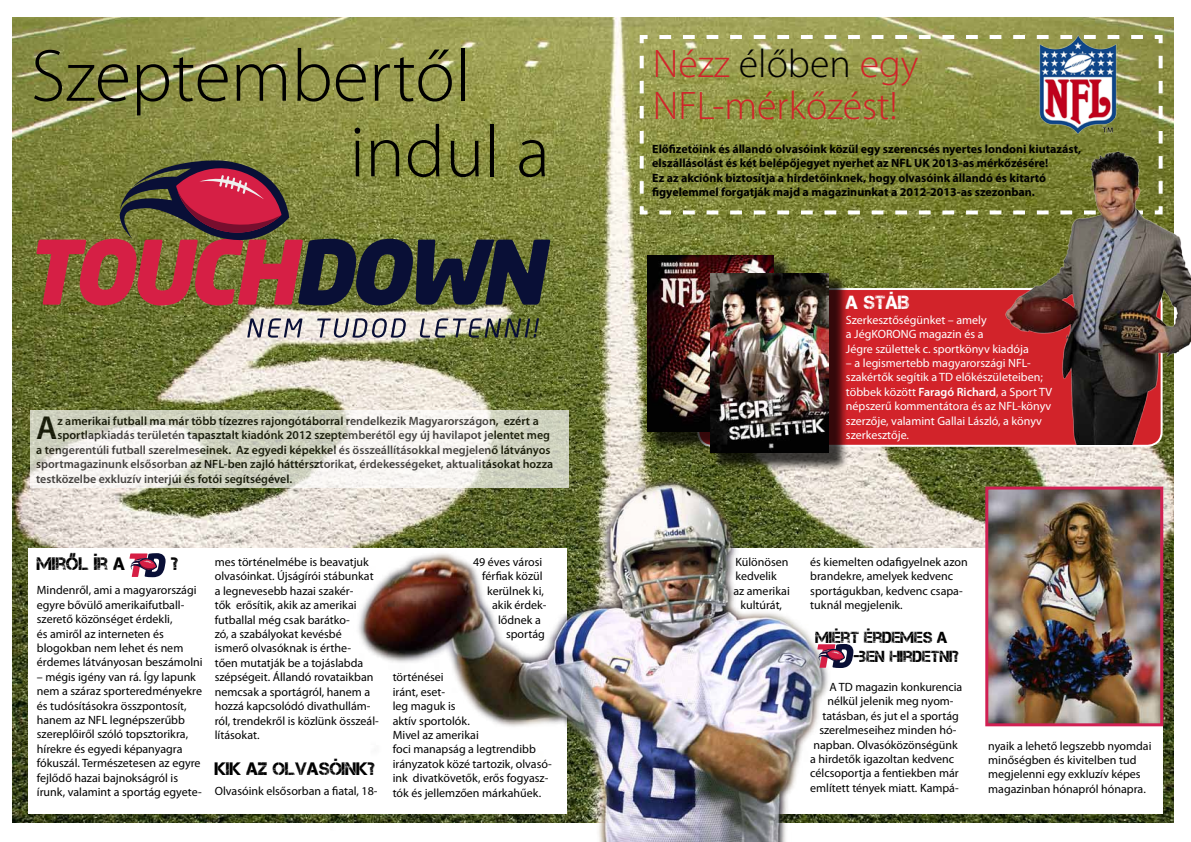
<style>
.page{position:relative;width:1191px;height:842px;background:#fff}
.page>*{position:absolute;margin:0;border:0;box-sizing:border-box;transform-origin:0 0}
.t1{font:300 74.4px "Myriad Pro";color:#000}
.t2{font:300 74px "Myriad Pro";color:#000}
.t3{font:300 40px/42px "Myriad Pro";color:#d2232a}
.t4{font:600 33.4px "Myriad Pro";color:#000}
.t5{font:19px "Captureit";color:#fff}
.t6{font:18px "Captureit";color:#000}
.t7{font:16px/19.2px "Captureit";color:#000}
.t8{font:italic 15px "Captureit";color:#000}
.t9{font:12px/14.4px "Myriad Pro";color:#000}
.t10{font:600 12px "Myriad Pro";color:#000}
.t11{font:700 12px/14.4px "Myriad Pro";color:#000}
.t12{font:12px/14.4px "Myriad Pro";color:#fff}
.s1{color:#000}
.s2{font-weight:600}
</style>
<div class="page">
<img style="left:13px;top:17px;width:1161px;height:805px">
<svg style="left:637px;top:33px;width:527px;height:183px;background:#90954a"></svg>
<img style="left:1013px;top:36px;width:130px;height:98px">
<div style="left:624px;top:549px;width:538px;height:265px;background:#fff"></div>
<svg style="left:30px;top:410px;width:539px;height:78px"></svg>
<div style="left:28px;top:549px;width:539px;height:265px;background:#fff"></div>
<img style="left:330px;top:457px;width:527px;height:385px">
<img style="left:989px;top:491px;width:170px;height:231px">
<div style="left:985px;top:487px;width:178px;height:239px;border:3px solid #d12053"></div>
<div style="left:698px;top:289px;width:463px;height:157px;background:#d2232a;border-radius:14px"></div>
<div style="left:648px;top:256px;width:145px;height:195px;background:#000;opacity:.75"></div>
<img style="left:647px;top:256px;width:126px;height:176px">
<div style="left:711px;top:274px;width:137px;height:198px;background:#000;opacity:.75"></div>
<img style="left:710px;top:273px;width:119px;height:179px">
<img style="left:999px;top:136px;width:192px;height:309px">
<svg style="left:247px;top:318px;width:55px;height:20px"></svg>
<svg style="left:317px;top:318px;width:89px;height:20px;background:#b1adb2"></svg>
<svg style="left:420px;top:318px;width:119px;height:20px;background:#838673"></svg>
<svg style="left:129px;top:553px;width:36px;height:24px"></svg>
<svg style="left:817px;top:644px;width:36px;height:24px"></svg>
<svg style="left:36px;top:160px;width:514px;height:145px;background:#77573b"></svg>
<h1 class="t1" style="left:31px;top:31px;width:441px">Szeptembertől</h1>
<h2 class="t2" style="left:350px;top:107px;width:202px">indul a</h2>
<h3 class="t4" style="left:36px;top:407px;width:23px">A</h3>
<p class="t10" style="left:57px;top:413px;width:483px">z amerikai futball ma már több tízezres rajongótáborral rendelkezik Magyarországon, ezért a</p>
<p class="t10" style="left:57px;top:428px;width:494px">sportlapkiadás területén tapasztalt kiadónk 2012 szeptemberétől egy új havilapot jelentet meg</p>
<p class="t10" style="left:36px;top:442px;width:516px">a tengerentúli futball szerelmeseinek. Az egyedi képekkel és összeállításokkal megjelenő látványos</p>
<p class="t10" style="left:36px;top:457px;width:518px">sportmagazinunk elsősorban az NFL-ben zajló háttérsztorikat, érdekességeket, aktualitásokat hozza</p>
<p class="t10" style="left:36px;top:471px;width:257px">testközelbe exkluzív interjúi és fotói segítségével.</p>
<p class="t8" style="left:70px;top:541px;width:7px">„</p>
<h3 class="t6" style="left:37px;top:554px;width:90px">MIROL ÍR A</h3>
<h3 class="t6" style="left:171px;top:554px;width:9px">?</h3>
<p class="t9" style="left:37px;top:583px;width:167px">Mindenről, ami a magyarországi egyre bővülő amerikaifutball&shy;szerető közönséget érdekli,<br>és amiről az interneten és blogokban nem lehet és nem érdemes látványosan beszámolni</p>
<p class="t9" style="left:37px;top:669px;width:167px">– mégis igény van rá. Így lapunk nem a száraz sporteredményekre és tudósításokra összpontosít, hanem az NFL legnépszerűbb szereplőiről szóló topsztorikra, hírekre és egyedi képanyagra fókuszál. Természetesen az egyre fejlődő hazai bajnokságról is írunk, valamint a sportág egyete-</p>
<p class="t9" style="left:215px;top:555px;width:166px">mes történelmébe is beavatjuk olvasóinkat. Újságírói stábunkat a legnevesebb hazai szakér-<br>tők erősítik, akik az amerikai futballal még csak barátko-<br>zó, a szabályokat kevésbé<br>ismerő olvasóknak is érthe-<br>tően mutatják be a tojáslabda szépségeit. Állandó rovataikban nemcsak a sportágról, hanem a hozzá kapcsolódó divathullám&shy;ról, trendekről is közlünk összeál&shy;lításokat.</p>
<h3 class="t6" style="left:215px;top:758px;width:162px">KIK AZ OLVASÓINK?</h3>
<p class="t9" style="left:215px;top:784px;width:164px">Olvasóink elsősorban a fiatal, 18-</p>
<p class="t9" style="left:473px;top:555px;width:71px">49 éves városi</p>
<p class="t9" style="left:482px;top:569px;width:62px">férfiak közül</p>
<p class="t9" style="left:487px;top:583px;width:58px">kerülnek ki,</p>
<p class="t9" style="left:492px;top:598px;width:56px">akik érdek-</p>
<p class="t9" style="left:498px;top:612px;width:44px">lődnek a</p>
<p class="t9" style="left:506px;top:627px;width:40px">sportág</p>
<p class="t9" style="left:393px;top:670px;width:161px">történései<br>iránt, eset-<br>leg maguk is<br>aktív sportolók.<br>Mivel az amerikai<br>foci manapság a legtrendibb irányzatok közé tartozik, olvasó&shy;ink divatkövetők, erős fogyasz&shy;tók és jellemzően márkahűek.</p>
<h3 class="t3" style="left:653px;top:42px;width:267px">Nézz <span class="s1">élőben</span> egy<br>NFL-mérkőzést!</h3>
<p class="t11" style="left:652px;top:141px;width:430px">Előfizetőink és állandó olvasóink közül egy szerencsés nyertes londoni kiutazást, elszállásolást és két belépőjegyet nyerhet az NFL UK 2013-as mérkőzésére!<br>Ez az akciónk biztosítja a hirdetőinknek, hogy olvasóink állandó és kitartó figyelemmel forgatják majd a magazinunkat a 2012-2013-as szezonban.</p>
<h3 class="t5" style="left:846px;top:292px;width:65px">A STÁB</h3>
<p class="t12" style="left:846px;top:312px;width:184px">Szerkesztőségünket – amely<br>a JégKORONG magazin és a<br>Jégre születtek c. sportkönyv kiadója</p>
<p class="t12" style="left:846px;top:356px;width:208px">– a legismertebb magyarországi NFL&shy;szakértők segítik a TD előkészületeiben; többek között <span class="s2">Faragó Richard</span>, a Sport TV népszerű kommentátora és az NFL-könyv szerzője, valamint Gallai László, a könyv szerkesztője.</p>
<p class="t9" style="left:735px;top:555px;width:55px">Különösen</p>
<p class="t9" style="left:735px;top:569px;width:43px">kedvelik</p>
<p class="t9" style="left:733px;top:583px;width:58px">az amerikai</p>
<p class="t9" style="left:740px;top:598px;width:43px">kultúrát,</p>
<p class="t9" style="left:810px;top:555px;width:159px">és kiemelten odafigyelnek azon brandekre, amelyek kedvenc sportágukban, kedvenc csapa&shy;tuknál megjelenik.</p>
<h3 class="t7" style="left:853px;top:628px;width:107px;text-indent:-38px">MIÉRT ÉRDEMES A -BEN HIRDETNI?</h3>
<p class="t9" style="left:829px;top:679px;width:134px">A TD magazin konkurencia</p>
<p class="t9" style="left:827px;top:694px;width:128px">nélkül jelenik meg nyom-</p>
<p class="t9" style="left:822px;top:708px;width:138px">tatásban, és jut el a sportág</p>
<p class="t9" style="left:819px;top:723px;width:138px">szerelmeseihez minden hó-</p>
<p class="t9" style="left:813px;top:737px;width:146px">napban. Olvasóközönségünk</p>
<p class="t9" style="left:810px;top:751px;width:145px">a hirdetők igazoltan kedvenc</p>
<p class="t9" style="left:810px;top:766px;width:150px">célcsoportja a fentiekben már</p>
<p class="t9" style="left:810px;top:780px;width:150px">említett tények miatt. Kampá-</p>
<p class="t9" style="left:988px;top:738px;width:165px">nyaik a lehető legszebb nyomdai minőségben és kivitelben tud megjelenni egy exkluzív képes magazinban hónapról hónapra.</p>
</div>
